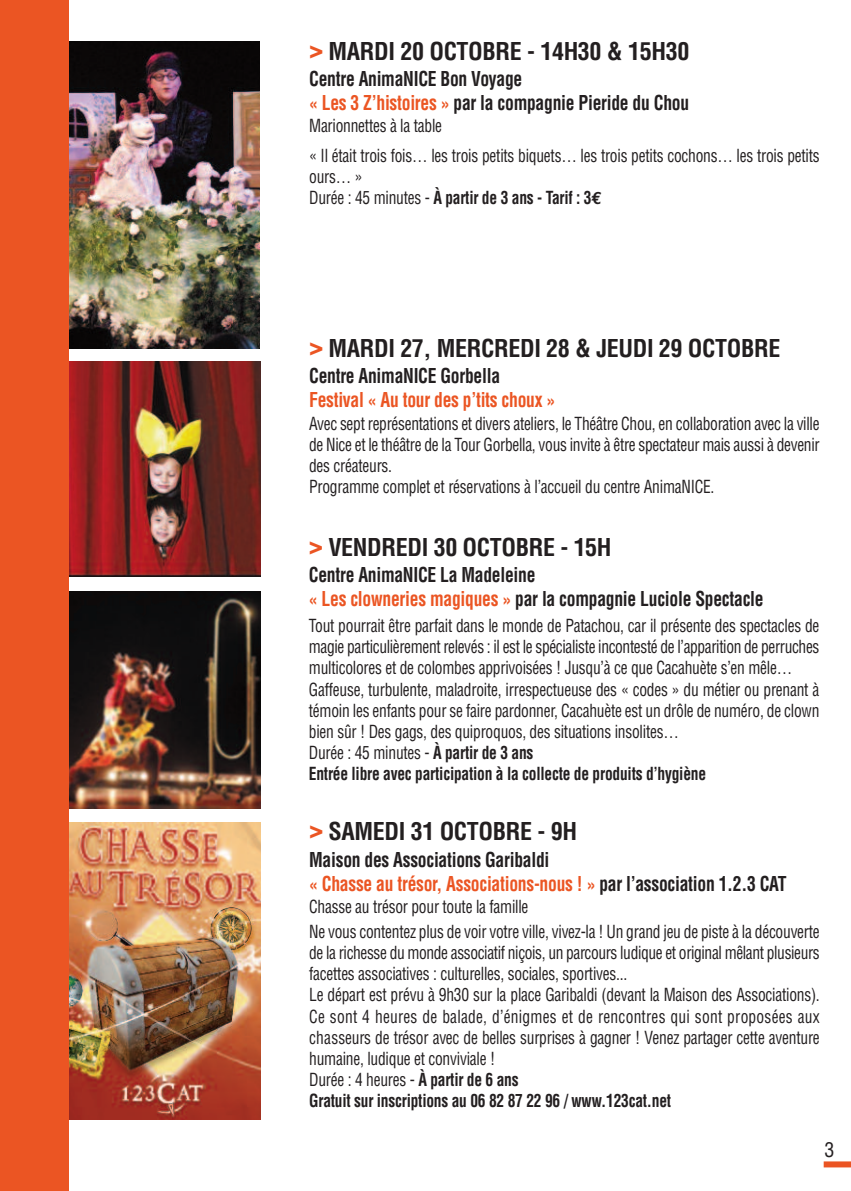
<style>
.page{position:relative;width:851px;height:1191px;background:#fff}
.page>*{position:absolute;margin:0;border:0;box-sizing:border-box;transform-origin:0 0}
.t1{font:700 condensed 24px "Helvetica";letter-spacing:-.015em;color:#231f20}
.t2{font:700 condensed 20px/24px "Helvetica";letter-spacing:-.015em;color:#231f20;scale:.88 1}
.t3{font:700 condensed 20px "Helvetica";letter-spacing:-.015em;color:#eb5523;scale:.88 1}
.t4{font:condensed 20px "Helvetica";color:#231f20}
.t5{font:condensed 17.6px/21.2px "Helvetica";letter-spacing:-.015em;color:#231f20;scale:.88 1}
.s1{font-family:"Helvetica Neue";font-weight:900;color:#eb5523}
.s2{color:#eb5523}
.s3{font-weight:700}
.s4{font-family:"Euro Mono";font-weight:700;font-stretch:normal}
</style>
<div class="page">
<img style="left:68px;top:361px;width:193px;height:215px">
<img style="left:68px;top:591px;width:193px;height:217px">
<img style="left:68px;top:42px;width:192px;height:306px">
<div style="left:823px;top:1161px;width:27px;height:6px;background:#eb5523"></div>
<img style="left:68px;top:822px;width:193px;height:297px">
<div style="left:0;top:0;width:68px;height:1191px;background:#eb5523"></div>
<h1 class="t1" style="left:309px;top:38px;width:381px"><span class="s1">&gt;</span> MARDI 20 OCTOBRE - 14H30 &amp; 15H30</h1>
<p class="t2" style="left:309px;top:67px;width:433px">Centre AnimaNICE Bon Voyage<br><span class="s2">« Les 3 Z’histoires »</span> par la compagnie Pieride du Chou</p>
<p class="t5" style="left:309px;top:113px;width:581px;line-height:29.2px">Marionnettes à la table<br>« Il était trois fois… les trois petits biquets… les trois petits cochons… les trois petits</p>
<p class="t5" style="left:309px;top:167px;width:334px">ours… »<br>Durée : 45 minutes - <span class="s3">À partir de 3 ans - Tarif : 3</span><span class="s4">€</span></p>
<h1 class="t1" style="left:309px;top:335px;width:472px"><span class="s1">&gt;</span> MARDI 27, MERCREDI 28 &amp; JEUDI 29 OCTOBRE</h1>
<p class="t2" style="left:309px;top:364px;width:218px">Centre AnimaNICE Gorbella</p>
<p class="t3" style="left:309px;top:388px;width:281px">Festival « Au tour des p’tits choux »</p>
<p class="t5" style="left:309px;top:414px;width:581px">Avec sept représentations et divers ateliers, le Théâtre Chou, en collaboration avec la ville de Nice et le théâtre de la Tour Gorbella, vous invite à être spectateur mais aussi à devenir des créateurs.<br>Programme complet et réservations à l’accueil du centre AnimaNICE.</p>
<h1 class="t1" style="left:309px;top:534px;width:304px"><span class="s1">&gt;</span> VENDREDI 30 OCTOBRE - 15H</h1>
<p class="t2" style="left:309px;top:563px;width:518px">Centre AnimaNICE La Madeleine<br><span class="s2">« Les clowneries magiques »</span> par la compagnie Luciole Spectacle</p>
<p class="t5" style="left:309px;top:616px;width:581px">Tout pourrait être parfait dans le monde de Patachou, car il présente des spectacles de magie particulièrement relevés : il est le spécialiste incontesté de l’apparition de perruches multicolores et de colombes apprivoisées ! Jusqu’à ce que Cacahuète s’en mêle… Gaffeuse, turbulente, maladroite, irrespectueuse des « codes » du métier ou prenant à témoin les enfants pour se faire pardonner, Cacahuète est un drôle de numéro, de clown bien sûr ! Des gags, des quiproquos, des situations insolites…<br>Durée : 45 minutes - <span class="s3">À partir de 3 ans<br>Entrée libre avec participation à la collecte de produits d’hygiène</span></p>
<h1 class="t1" style="left:309px;top:818px;width:269px"><span class="s1">&gt;</span> SAMEDI 31 OCTOBRE - 9H</h1>
<p class="t2" style="left:309px;top:847px;width:544px">Maison des Associations Garibaldi<br><span class="s2">« Chasse au trésor, Associations-nous ! »</span> par l’association 1.2.3 CAT</p>
<p class="t5" style="left:309px;top:895px;width:581px;line-height:25.2px">Chasse au trésor pour toute la famille<br>Ne vous contentez plus de voir votre ville, vivez-la ! Un grand jeu de piste à la découverte</p>
<p class="t5" style="left:309px;top:943px;width:581px">de la richesse du monde associatif niçois, un parcours ludique et original mêlant plusieurs facettes associatives : culturelles, sociales, sportives...<br>Le départ est prévu à 9h30 sur la place Garibaldi (devant la Maison des Associations).<br>Ce sont 4 heures de balade, d’énigmes et de rencontres qui sont proposées aux chasseurs de trésor avec de belles surprises à gagner ! Venez partager cette aventure humaine, ludique et conviviale !<br>Durée : 4 heures - <span class="s3">À partir de 6 ans<br>Gratuit sur inscriptions au 06 82 87 22 96 / www.123cat.net</span></p>
<p class="t4" style="left:824px;top:1142px;width:11px">3</p>
</div>
